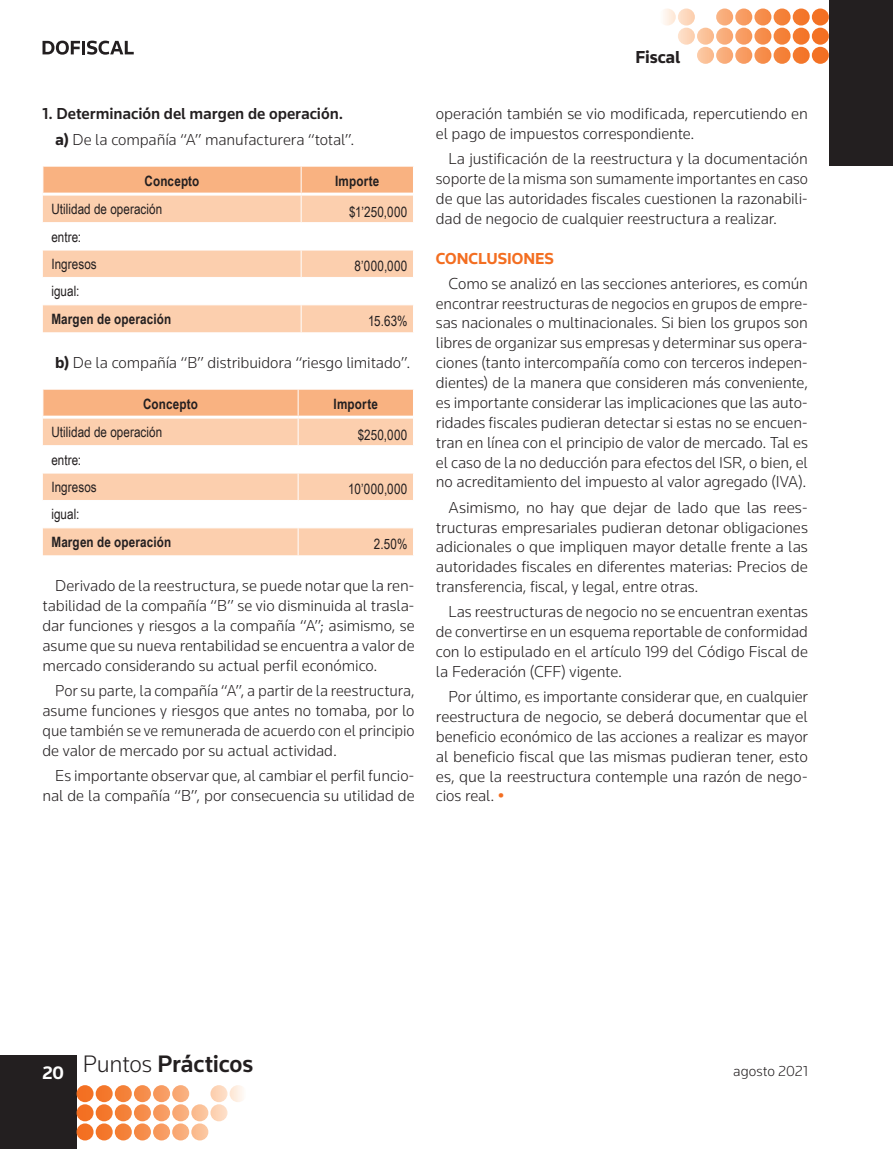
<style>
.page{position:relative;width:893px;height:1149px;background:#fff}
.page>*{position:absolute;margin:0;border:0;box-sizing:border-box;transform-origin:0 0}
.t1{font:500 24.75px "Knowledge";letter-spacing:-.01em;color:#231f20}
.t2{font:700 18px "Knowledge";letter-spacing:-.005em;color:#231f20}
.t3{font:300 16.5px/19.8px "Knowledge";letter-spacing:-.005em;color:#231f20;text-align:justify}
.t4{font:500 16.5px/25.3px "Knowledge";color:#231f20}
.t5{font:700 16.5px "Knowledge";color:#f36e21}
.t6{font:300 15px "Knowledge";color:#231f20}
.t7{font:14.25px/27.5px "Arial Narrow";letter-spacing:.005em;color:#231f20}
.t8{font:700 14.25px "Arial Narrow";letter-spacing:.01em;color:#231f20}
.s1{font-weight:700}
.s2{font-weight:300}
.s3{font-weight:500;color:#f36e21}
</style>
<div class="page">
<div style="left:829px;top:0;width:64px;height:166px;background:#231f20"></div>
<svg style="left:663px;top:9px;width:166px;height:55px"></svg>
<div style="left:0;top:1054px;width:77px;height:94px;background:#231f20"></div>
<svg style="left:77px;top:1085px;width:166px;height:55px"></svg>
<svg style="left:43px;top:41px;width:91px;height:14px"></svg>
<svg style="left:43px;top:167px;width:370px;height:165px"></svg>
<svg style="left:43px;top:389px;width:371px;height:166px"></svg>
<p class="t4" style="left:55px;top:101px;width:301px;text-indent:-13px">1. Determinación del margen de operación. <span class="s1">a)</span> <span class="s2">De la compañía “A” manufacturera “total”.</span></p>
<p class="t8" style="left:145px;top:170px;width:56px">Concepto</p>
<p class="t8" style="left:335px;top:170px;width:46px">Importe</p>
<p class="t7" style="left:51px;top:195px;width:112px">Utilidad de operación</p>
<p class="t7" style="left:349px;top:197px;width:60px">$1’250,000</p>
<p class="t7" style="left:51px;top:222px;width:47px">entre:<br>Ingresos</p>
<p class="t7" style="left:354px;top:252px;width:55px">8’000,000</p>
<p class="t7" style="left:51px;top:277px;width:29px">igual:</p>
<p class="t8" style="left:51px;top:308px;width:121px">Margen de operación</p>
<p class="t7" style="left:368px;top:307px;width:41px">15.63%</p>
<p class="t3" style="left:55px;top:352px;width:357px"><span class="s1">b)</span> De la compañía “B” distribuidora “riesgo limitado”.</p>
<p class="t8" style="left:143px;top:392px;width:56px">Concepto</p>
<p class="t8" style="left:334px;top:392px;width:46px">Importe</p>
<p class="t7" style="left:51px;top:418px;width:112px">Utilidad de operación</p>
<p class="t7" style="left:358px;top:420px;width:51px">$250,000</p>
<p class="t7" style="left:51px;top:445px;width:47px">entre:<br>Ingresos</p>
<p class="t7" style="left:348px;top:475px;width:61px">10’000,000</p>
<p class="t7" style="left:51px;top:500px;width:29px">igual:</p>
<p class="t8" style="left:51px;top:531px;width:121px">Margen de operación</p>
<p class="t7" style="left:374px;top:530px;width:35px">2.50%</p>
<p class="t3" style="left:43px;top:574px;width:374px;text-indent:13px">Derivado de la reestructura, se puede notar que la ren&shy;tabilidad de la compañía “B” se vio disminuida al trasla&shy;dar funciones y riesgos a la compañía “A”; asimismo, se asume que su nueva rentabilidad se encuentra a valor de mercado considerando su actual perfil económico.</p>
<p class="t3" style="left:43px;top:680px;width:374px;text-indent:13px">Por su parte, la compañía “A”, a partir de la reestructura, asume funciones y riesgos que antes no tomaba, por lo que también se ve remunerada de acuerdo con el principio de valor de mercado por su actual actividad.</p>
<p class="t3" style="left:43px;top:765px;width:374px;text-align:right">Es importante observar que, al cambiar el perfil funcio&shy;nal de la compañía “B”, por consecuencia su utilidad de</p>
<p class="t2" style="left:635px;top:46px;width:46px">Fiscal</p>
<p class="t3" style="left:436px;top:103px;width:374px">operación también se vio modificada, repercutiendo en el pago de impuestos correspondiente.</p>
<p class="t3" style="left:436px;top:148px;width:374px;text-indent:13px">La justificación de la reestructura y la documentación soporte de la misma son sumamente importantes en caso de que las autoridades fiscales cuestionen la razonabili&shy;dad de negocio de cualquier reestructura a realizar.</p>
<p class="t5" style="left:436px;top:248px;width:120px">CONCLUSIONES</p>
<p class="t3" style="left:436px;top:273px;width:374px;text-indent:13px">Como se analizó en las secciones anteriores, es común encontrar reestructuras de negocios en grupos de empre&shy;sas nacionales o multinacionales. Si bien los grupos son libres de organizar sus empresas y determinar sus opera&shy;ciones (tanto intercompañía como con terceros indepen&shy;dientes) de la manera que consideren más conveniente, es importante considerar las implicaciones que las auto&shy;ridades fiscales pudieran detectar si estas no se encuen&shy;tran en línea con el principio de valor de mercado. Tal es el caso de la no deducción para efectos del ISR, o bien, el no acreditamiento del impuesto al valor agregado (IVA).</p>
<p class="t3" style="left:436px;top:497px;width:374px;text-indent:13px">Asimismo, no hay que dejar de lado que las rees&shy;tructuras empresariales pudieran detonar obligaciones adicionales o que impliquen mayor detalle frente a las autoridades fiscales en diferentes materias: Precios de transferencia, fiscal, y legal, entre otras.</p>
<p class="t3" style="left:436px;top:601px;width:374px;text-indent:13px">Las reestructuras de negocio no se encuentran exentas de convertirse en un esquema reportable de conformidad con lo estipulado en el artículo 199 del Código Fiscal de la Federación (CFF) vigente.</p>
<p class="t3" style="left:436px;top:686px;width:374px;text-indent:13px">Por último, es importante considerar que, en cualquier reestructura de negocio, se deberá documentar que el beneficio económico de las acciones a realizar es mayor al beneficio fiscal que las mismas pudieran tener, esto es, que la reestructura contemple una razón de nego&shy;cios real. <span class="s3">•</span></p>
<h1 class="t1" style="left:43px;top:1048px;width:212px"><sub>20</sub> <span class="s2">Puntos</span> Prácticos</h1>
<p class="t6" style="left:733px;top:1060px;width:76px">agosto 2021</p>
</div>
